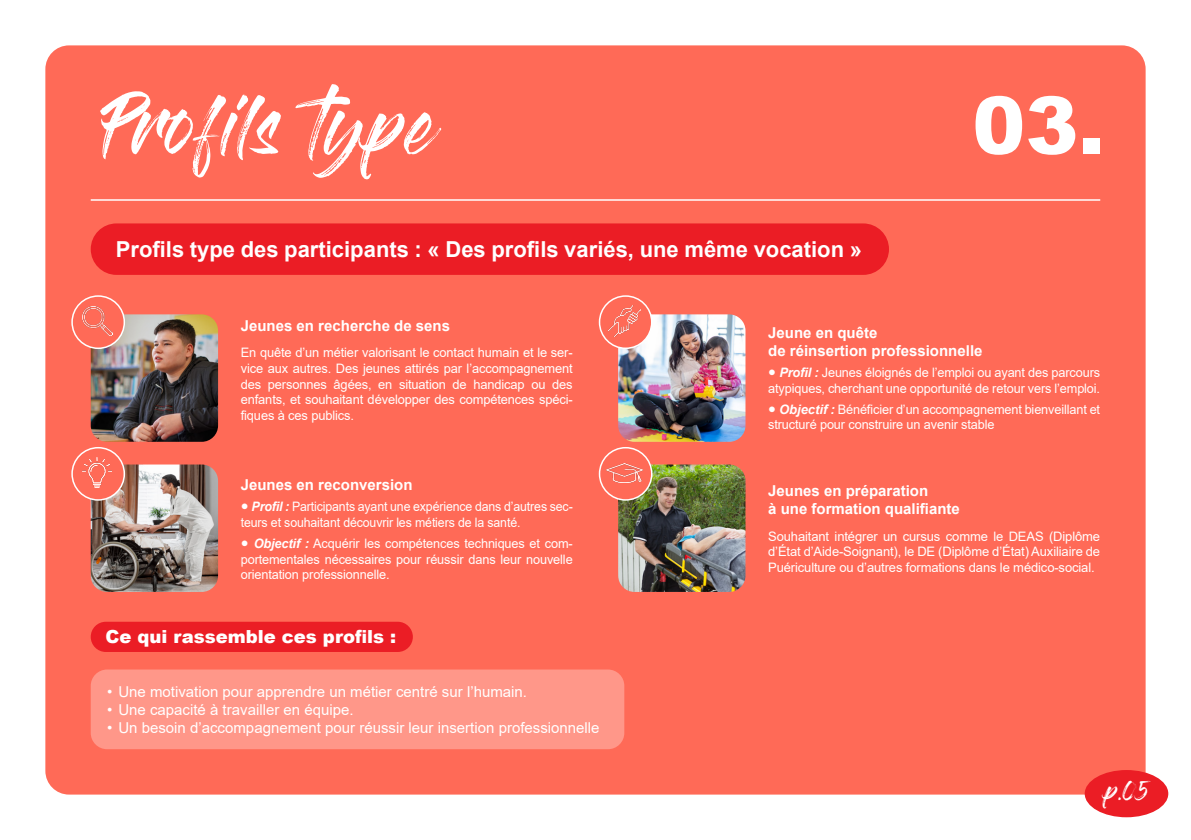
<style>
.page{position:relative;width:1191px;height:840px;background:#fff}
.page>*{position:absolute;margin:0;border:0;box-sizing:border-box;transform-origin:0 0}
.t1{font:900 79.6px "Arial";color:#fff}
.t2{font:60px "Gloss And Bloom";color:#fff}
.t3{font:700 22px "Arial";color:#fff}
.t4{font:20px "Gloss And Bloom";color:#fff}
.t5{font:900 18px "Arial";color:#fff}
.t6{font:15px "Arial";color:#fff}
.t7{font:700 15px/18px "Arial";color:#fff}
.t8{font:13px/15.6px "Arial";letter-spacing:-.01em;color:#fff;text-align:justify}
.t9{font:13px/15.6px "Arial";letter-spacing:-.01em;color:#fff;scale:.95 1}
.s1{font-weight:700;font-style:italic}
</style>
<div class="page">
<div style="left:45px;top:45px;width:1100px;height:749px;background:#ff6a57;border-radius:24px"></div>
<hr style="left:91px;top:199px;width:1009px;height:2px;background:#fff">
<div style="left:91px;top:223px;width:798px;height:52px;background:#eb1d25;border-radius:26px"></div>
<div style="left:1084px;top:769px;width:84px;height:47px;background:#eb1d25;border-radius:50%"></div>
<img style="left:618px;top:314px;width:127px;height:127px">
<img style="left:91px;top:314px;width:127px;height:127px">
<div style="left:599px;top:296px;width:53px;height:52px;background:#ff6a57;border-radius:50%"></div>
<img style="left:608px;top:305px;width:32px;height:31px">
<div style="left:599px;top:295px;width:53px;height:54px;border:2px solid #fff;border-radius:50%"></div>
<div style="left:91px;top:669px;width:533px;height:79px;background:#ff9789;border-radius:16px"></div>
<div style="left:91px;top:621px;width:322px;height:30px;background:#eb1d25;border-radius:15px"></div>
<img style="left:91px;top:464px;width:127px;height:127px">
<img style="left:618px;top:464px;width:127px;height:127px">
<div style="left:72px;top:447px;width:52px;height:52px;background:#ff6a57;border-radius:50%"></div>
<img style="left:82px;top:457px;width:29px;height:30px">
<div style="left:71px;top:446px;width:54px;height:54px;border:2px solid #fff;border-radius:50%"></div>
<div style="left:599px;top:447px;width:53px;height:52px;background:#ff6a57;border-radius:50%"></div>
<img style="left:606px;top:463px;width:36px;height:19px">
<div style="left:599px;top:446px;width:53px;height:54px;border:2px solid #fff;border-radius:50%"></div>
<div style="left:72px;top:296px;width:52px;height:52px;background:#ff6a57;border-radius:50%"></div>
<img style="left:82px;top:306px;width:30px;height:29px">
<div style="left:71px;top:295px;width:54px;height:54px;border:2px solid #fff;border-radius:50%"></div>
<p class="t2" style="left:102px;top:98px;width:333px">Profils type</p>
<p class="t3" style="left:116px;top:233px;width:747px">Profils type des participants : « Des profils variés, une même vocation »</p>
<p class="t1" style="left:972px;top:67px;width:134px">03.</p>
<p class="t7" style="left:241px;top:317px;width:211px">Jeunes en recherche de sens</p>
<p class="t8" style="left:241px;top:345px;width:333px">En quête d’un métier valorisant le contact humain et le ser&shy;vice aux autres. Des jeunes attirés par l’accompagnement des personnes âgées, en situation de handicap ou des enfants, et souhaitant développer des compétences spéci&shy;fiques à ces publics.</p>
<p class="t7" style="left:241px;top:475px;width:173px">Jeunes en reconversion</p>
<p class="t9" style="left:241px;top:498px;width:351px"><span class="s1">● Profil :</span> Participants ayant une expérience dans d’autres sec&shy;teurs et souhaitant découvrir les métiers de la santé.</p>
<p class="t8" style="left:241px;top:535px;width:333px"><span class="s1">● Objectif :</span> Acquérir les compétences techniques et com&shy;portementales nécessaires pour réussir dans leur nouvelle orientation professionnelle.</p>
<p class="t5" style="left:106px;top:623px;width:292px">Ce qui rassemble ces profils :</p>
<p class="t6" style="left:107px;top:680px;width:421px">• Une motivation pour apprendre un métier centré sur l’humain.</p>
<p class="t6" style="left:107px;top:698px;width:248px">• Une capacité à travailler en équipe.</p>
<p class="t6" style="left:107px;top:716px;width:494px">• Un besoin d’accompagnement pour réussir leur insertion professionnelle</p>
<p class="t7" style="left:768px;top:323px;width:216px">Jeune en quête<br>de réinsertion professionnelle</p>
<p class="t8" style="left:768px;top:364px;width:333px"><span class="s1">● Profil :</span> Jeunes éloignés de l’emploi ou ayant des parcours atypiques, cherchant une opportunité de retour vers l’emploi.</p>
<p class="t8" style="left:768px;top:401px;width:333px"><span class="s1">● Objectif :</span> Bénéficier d’un accompagnement bienveillant et structuré pour construire un avenir stable</p>
<p class="t7" style="left:768px;top:481px;width:193px">Jeunes en préparation<br>à une formation qualifiante</p>
<p class="t8" style="left:768px;top:528px;width:333px">Souhaitant intégrer un cursus comme le DEAS (Diplôme d’État d’Aide-Soignant), le DE (Diplôme d’État) Auxiliaire de Puériculture ou d’autres formations dans le médico-social.</p>
<p class="t4" style="left:1104px;top:781px;width:46px">p.05</p>
</div>
